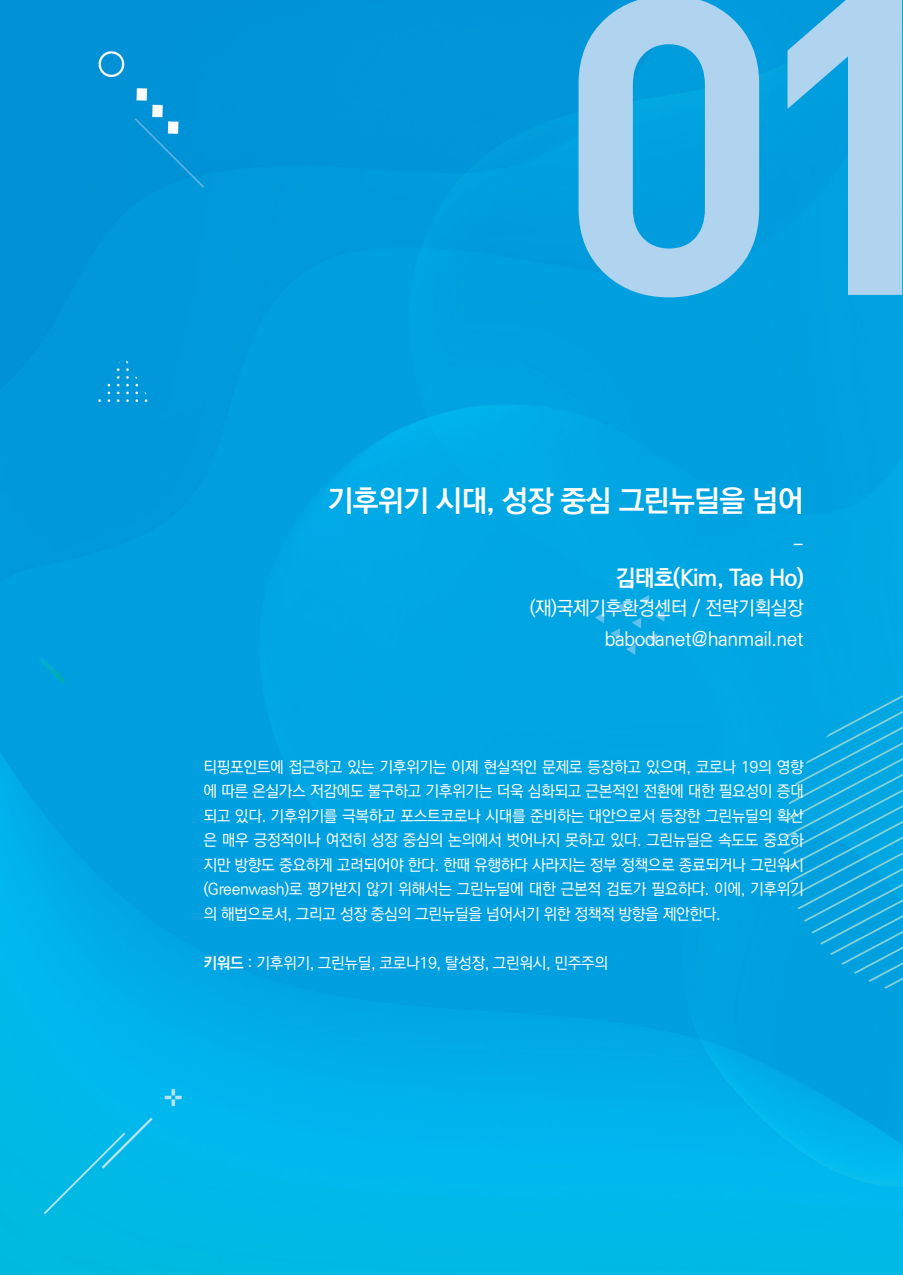
<style>
.page{position:relative;width:903px;height:1275px;background:#fff}
.page>*{position:absolute;margin:0;border:0;box-sizing:border-box;transform-origin:0 0}
.t1{font:416.85px "Dinbol";color:#b0d3ef}
.t2{font:29.75px "Ko Pub World Dotum PB";letter-spacing:-.025em;color:#fff}
.t3{font:22.75px "Ko Pub World Dotum PB";letter-spacing:-.025em;color:#fff}
.t4{font:19.25px/31.5px "Ko Pub World Dotum PM";letter-spacing:-.025em;color:#fff;text-align:right}
.t5{font:15.75px/24.5px "Ko Pub World Dotum PM";letter-spacing:-.025em;color:#fff;text-align:justify}
.s1{font-family:"Ko Pub World Dotum PB"}
</style>
<div class="page">
<img style="left:0;top:0;width:903px;height:1275px">
<h1 class="t1" style="left:556px;top:-128px;width:417px">01</h1>
<h2 class="t2" style="left:327px;top:479px;width:478px">기후위기 시대, 성장 중심 그린뉴딜을 넘어</h2>
<p class="t4" style="left:793px;top:530px;width:12px">-</p>
<h3 class="t3" style="left:615px;top:561px;width:190px">김태호(Kim, Tae Ho)</h3>
<p class="t4" style="left:529px;top:593px;width:276px">(재)국제기후환경센터 / 전략기획실장 babodanet@hanmail.net</p>
<p class="t5" style="left:203px;top:755px;width:602px">티핑포인트에 접근하고 있는 기후위기는 이제 현실적인 문제로 등장하고 있으며, 코로나 19의 영향 에 따른 온실가스 저감에도 불구하고 기후위기는 더욱 심화되고 근본적인 전환에 대한 필요성이 증대 되고 있다. 기후위기를 극복하고 포스트코로나 시대를 준비하는 대안으로서 등장한 그린뉴딜의 확산 은 매우 긍정적이나 여전히 성장 중심의 논의에서 벗어나지 못하고 있다. 그린뉴딜은 속도도 중요하 지만 방향도 중요하게 고려되어야 한다. 한때 유행하다 사라지는 정부 정책으로 종료되거나 그린워시 (Greenwash)로 평가받지 않기 위해서는 그린뉴딜에 대한 근본적 검토가 필요하다. 이에, 기후위기 의 해법으로서, 그리고 성장 중심의 그린뉴딜을 넘어서기 위한 정책적 방향을 제안한다.</p>
<p class="t5" style="left:203px;top:951px;width:406px"><span class="s1">키워드</span> : 기후위기, 그린뉴딜, 코로나19, 탈성장, 그린워시, 민주주의</p>
</div>
